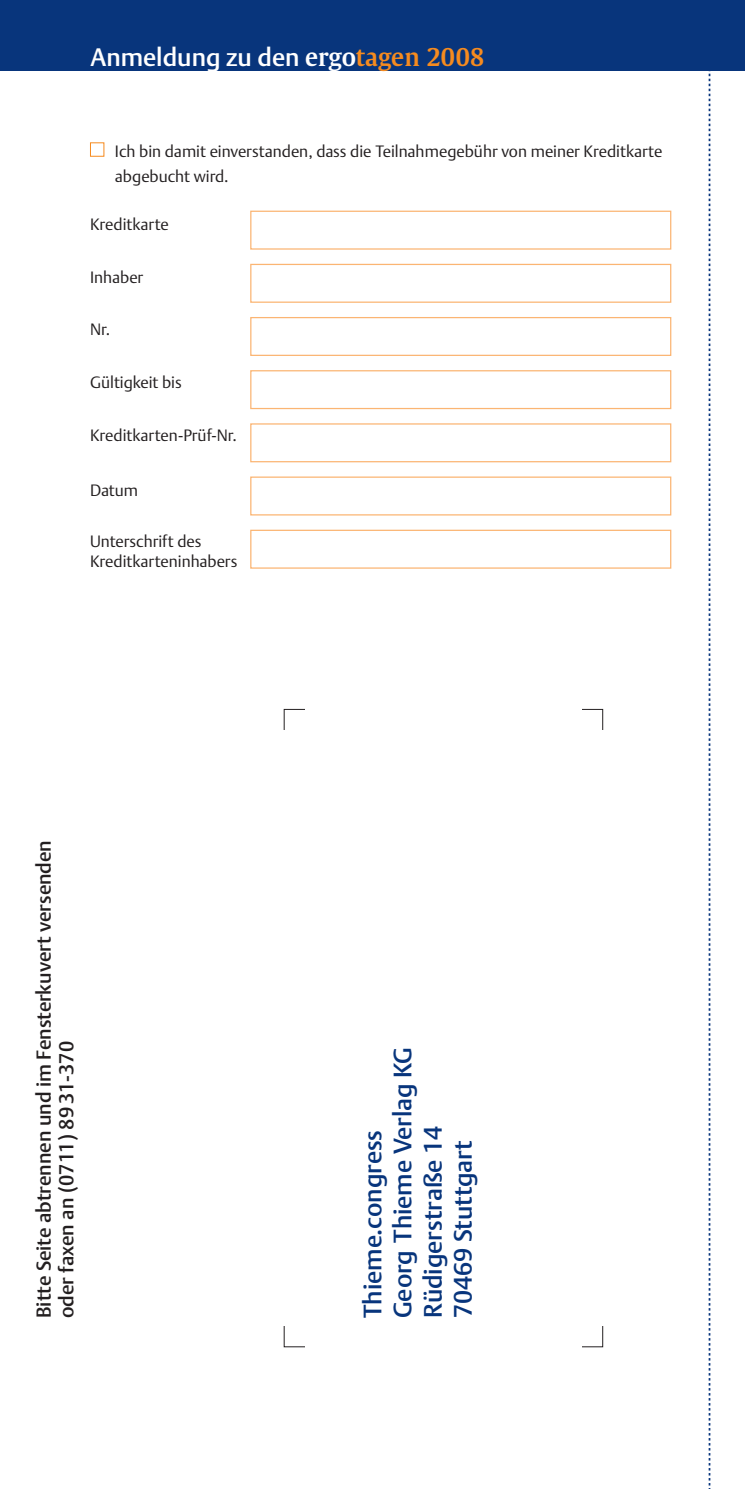
<style>
.page{position:relative;width:745px;height:1489px;background:#fff}
.page>*{position:absolute;margin:0;border:0;box-sizing:border-box;transform-origin:0 0}
.t1{font:25px/30px "Thieme Argo Three 04";color:#08357c}
.t2{font:25px "Thieme Argo Three 04";color:#fff}
.t3{font:20px/22.5px "Thieme Argo Three 04";color:#231f20}
.t4{font:16.25px/25px "Thieme Argo One 04";color:#231f20}
.s1{font-family:"Thieme Gulliver 04";font-weight:600;font-size:24.5px}
.s2{font-family:"Thieme Gulliver 04";font-weight:600;font-size:24.5px;color:#f68b1f}
</style>
<div class="page">
<div style="left:90px;top:142px;width:14px;height:15px;border:1px solid #f68b1f"></div>
<svg style="left:708px;top:71px;width:2px;height:1415px"></svg>
<div style="left:0;top:0;width:744px;height:71px;background:#08357c"></div>
<div style="left:250px;top:211px;width:421px;height:38px;border:1px solid #fbb573"></div>
<div style="left:250px;top:264px;width:421px;height:39px;border:1px solid #fbb573"></div>
<div style="left:250px;top:317px;width:421px;height:39px;border:1px solid #fbb573"></div>
<div style="left:250px;top:370px;width:421px;height:39px;border:1px solid #fbb573"></div>
<div style="left:250px;top:423px;width:421px;height:39px;border:1px solid #fbb573"></div>
<div style="left:250px;top:476px;width:421px;height:39px;border:1px solid #fbb573"></div>
<div style="left:250px;top:529px;width:421px;height:39px;border:1px solid #fbb573"></div>
<h1 class="t2" style="left:90px;top:42px;width:395px">Anmeldung zu den <span class="s1">ergo</span><span class="s2">tagen 2008</span></h1>
<p class="t4" style="left:115px;top:138px;width:548px">Ich bin damit einverstanden, dass die Teilnahmegebühr von meiner Kreditkarte abgebucht wird.</p>
<p class="t4" style="left:90px;top:212px;width:80px">Kreditkarte</p>
<p class="t4" style="left:90px;top:264px;width:54px">Inhaber</p>
<p class="t4" style="left:90px;top:317px;width:22px">Nr.</p>
<p class="t4" style="left:90px;top:369px;width:93px">Gültigkeit bis</p>
<p class="t4" style="left:90px;top:422px;width:148px">Kreditkarten-Prüf-Nr.</p>
<p class="t4" style="left:90px;top:477px;width:50px">Datum</p>
<p class="t4" style="left:90px;top:530px;width:149px;line-height:20.5px">Unterschrift des<br>Kreditkarteninhabers</p>
<p class="t3" style="left:32px;top:1317px;width:479px;rotate:-90deg">Bitte Seite abtrennen und im Fensterkuvert versenden oder faxen an (07 11) 8931-370</p>
<h1 class="t1" style="left:357px;top:1317px;width:273px;rotate:-90deg">Thieme.congress<br>Georg Thieme Verlag KG<br>Rüdigerstraße 14<br>7 0469 Stuttgart</h1>
</div>
